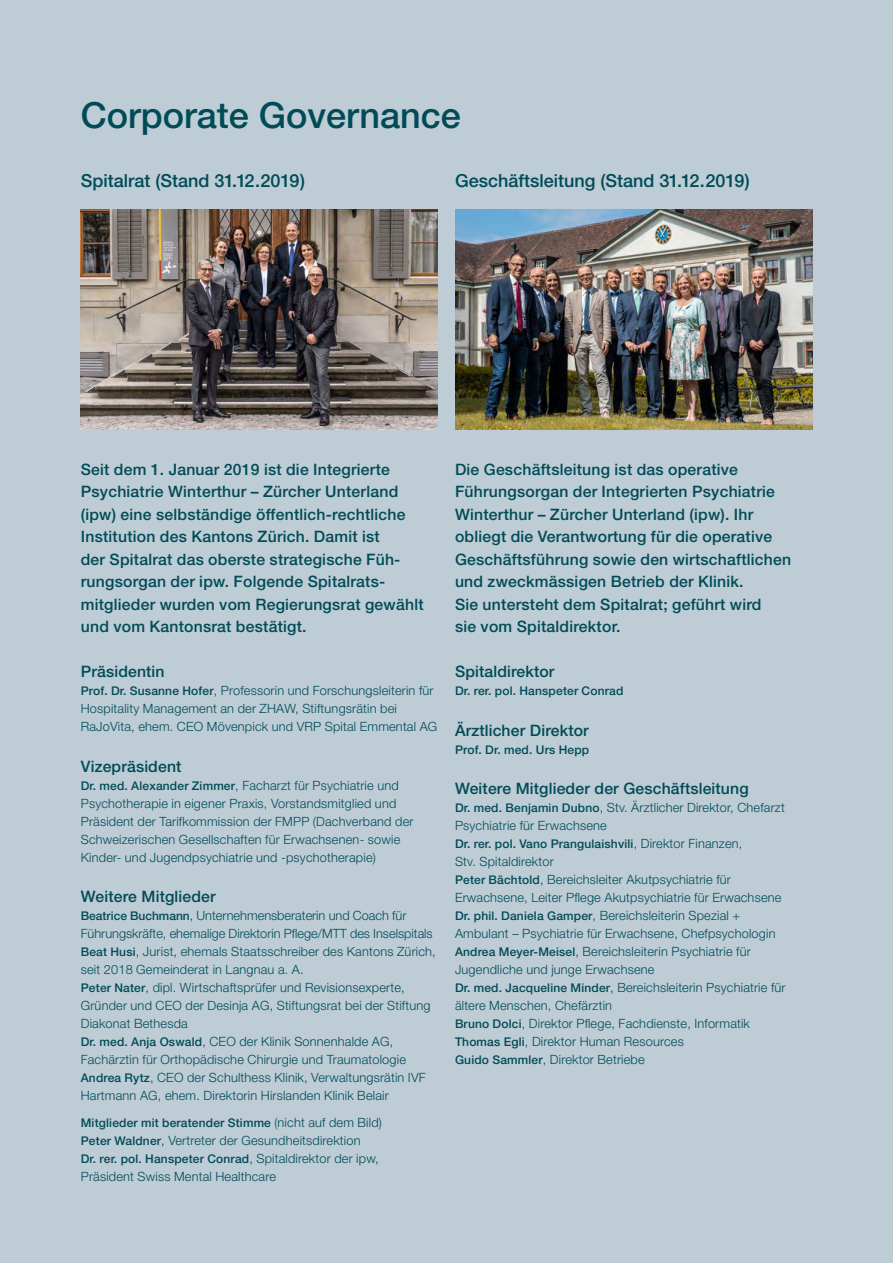
<style>
.page{position:relative;width:893px;height:1263px;background:#bdccd5}
.page>*{position:absolute;margin:0;border:0;box-sizing:border-box;transform-origin:0 0}
.t1{font:500 36px "Helvetica Neue LT Std";color:#004b56}
.t2{font:500 18px "Helvetica Neue LT Std";color:#004b56}
.t3{font:500 15.75px/22.5px "Helvetica Neue LT Std";letter-spacing:.015em;color:#004b56}
.t4{font:300 12.75px/18px "Helvetica Neue LT Std";letter-spacing:.015em;color:#004b56}
.t5{font:500 12px "Helvetica Neue LT Std";letter-spacing:.015em;color:#004b56}
.s1{font-weight:500;font-size:12px}
.s2{font-weight:300;font-size:12.75px}
</style>
<div class="page">
<img style="left:81px;top:210px;width:357px;height:219px">
<img style="left:455px;top:210px;width:357px;height:219px">
<h1 class="t1" style="left:81px;top:94px;width:382px">Corporate Governance</h1>
<h2 class="t2" style="left:81px;top:169px;width:226px">Spitalrat (Stand 31.12.2019)</h2>
<h2 class="t2" style="left:455px;top:169px;width:296px">Geschäftsleitung (Stand 31.12.2019)</h2>
<p class="t3" style="left:81px;top:458px;width:344px">Seit dem 1. Januar 2019 ist die Integrierte Psychiatrie Winterthur – Zürcher Unterland (ipw) eine selbständige öffentlich-rechtliche Institution des Kantons Zürich. Damit ist<br>der Spitalrat das oberste strategische Füh&shy;rungsorgan der ipw. Folgende Spitalrats&shy;mitglieder wurden vom Regierungsrat gewählt und vom Kantonsrat bestätigt.</p>
<p class="t3" style="left:81px;top:660px;width:85px">Präsidentin</p>
<p class="t4" style="left:81px;top:681px;width:358px"><span class="s1">Prof. Dr. Susanne Hofer</span>, Professorin und Forschungsleiterin für<br>Hospitality Management an der ZHAW, Stiftungsrätin bei<br>RaJoVita, ehem. CEO Mövenpick und VRP Spital Emmental AG</p>
<p class="t3" style="left:81px;top:755px;width:102px">Vizepräsident</p>
<p class="t4" style="left:81px;top:776px;width:334px"><span class="s1">Dr. med. Alexander Zimmer</span>, Facharzt für Psychiatrie und Psychotherapie in eigener Praxis, Vorstandsmitglied und Präsident der Tarifkommission der FMPP (Dachverband der Schweizerischen Gesellschaften für Erwachsenen- sowie Kinder- und Jugendpsychiatrie und -psychotherapie)</p>
<p class="t3" style="left:81px;top:885px;width:136px">Weitere Mitglieder</p>
<p class="t4" style="left:81px;top:906px;width:357px"><span class="s1">Beatrice Buchmann</span>, Unternehmensberaterin und Coach für Führungskräfte, ehemalige Direktorin Pflege/MTT des Inselspitals <span class="s1">Beat Husi</span>, Jurist, ehemals Staatsschreiber des Kantons Zürich, seit 2018 Gemeinderat in Langnau a. A.<br><span class="s1">Peter Nater</span>, dipl. Wirtschaftsprüfer und Revisionsexperte, Gründer und CEO der Desinja AG, Stiftungsrat bei der Stiftung Diakonat Bethesda<br><span class="s1">Dr. med. Anja Oswald</span>, CEO der Klinik Sonnenhalde AG, Fachärztin für Orthopädische Chirurgie und Traumatologie <span class="s1">Andrea Rytz</span>, CEO der Schulthess Klinik, Verwaltungsrätin IVF Hartmann AG, ehem. Direktorin Hirslanden Klinik Belair</p>
<p class="t5" style="left:81px;top:1116px;width:303px">Mitglieder mit beratender Stimme <span class="s2">(nicht auf dem Bild)</span></p>
<p class="t4" style="left:81px;top:1131px;width:281px"><span class="s1">Peter Waldner</span>, Vertreter der Gesundheitsdirektion</p>
<p class="t5" style="left:81px;top:1152px;width:299px">Dr. rer. pol. Hanspeter Conrad<span class="s2">, Spitaldirektor der ipw,</span></p>
<p class="t4" style="left:81px;top:1167px;width:197px">Präsident Swiss Mental Healthcare</p>
<p class="t3" style="left:455px;top:458px;width:338px">Die Geschäftsleitung ist das operative Führungsorgan der Integrierten Psychiatrie Winterthur – Zürcher Unterland (ipw). Ihr obliegt die Verantwortung für die operative Geschäftsführung sowie den wirtschaftlichen und zweckmässigen Betrieb der Klinik.<br>Sie untersteht dem Spitalrat; geführt wird<br>sie vom Spitaldirektor.</p>
<p class="t3" style="left:455px;top:660px;width:101px">Spitaldirektor</p>
<p class="t5" style="left:455px;top:684px;width:170px">Dr. rer. pol. Hanspeter Conrad</p>
<p class="t3" style="left:455px;top:719px;width:135px">Ärztlicher Direktor</p>
<p class="t5" style="left:455px;top:742px;width:136px">Prof. Dr. med. Urs Hepp</p>
<p class="t3" style="left:455px;top:777px;width:295px">Weitere Mitglieder der Geschäftsleitung</p>
<p class="t4" style="left:455px;top:798px;width:331px"><span class="s1">Dr. med. Benjamin Dubno</span>, Stv. Ärztlicher Direktor, Chefarzt<br>Psychiatrie für Erwachsene</p>
<p class="t5" style="left:455px;top:837px;width:289px">Dr. rer. pol. Vano Prangulaishvili<span class="s2">, Direktor Finanzen,</span></p>
<p class="t4" style="left:455px;top:852px;width:332px">Stv. Spitaldirektor<br><span class="s1">Peter Bächtold</span>, Bereichsleiter Akutpsychiatrie für Erwachsene, Leiter Pflege Akutpsychiatrie für Erwachsene <span class="s1">Dr. phil. Daniela Gamper</span>, Bereichsleiterin Spezial + Ambulant – Psychiatrie für Erwachsene, Chefpsychologin <span class="s1">Andrea Meyer-Meisel</span>, Bereichsleiterin Psychiatrie für Jugendliche und junge Erwachsene<br><span class="s1">Dr. med. Jacqueline Minder</span>, Bereichsleiterin Psychiatrie für ältere Menschen, Chefärztin<br><span class="s1">Bruno Dolci</span>, Direktor Pflege, Fachdienste, Informatik <span class="s1">Thomas Egli</span>, Direktor Human Resources<br><span class="s1">Guido Sammler</span>, Direktor Betriebe</p>
</div>
